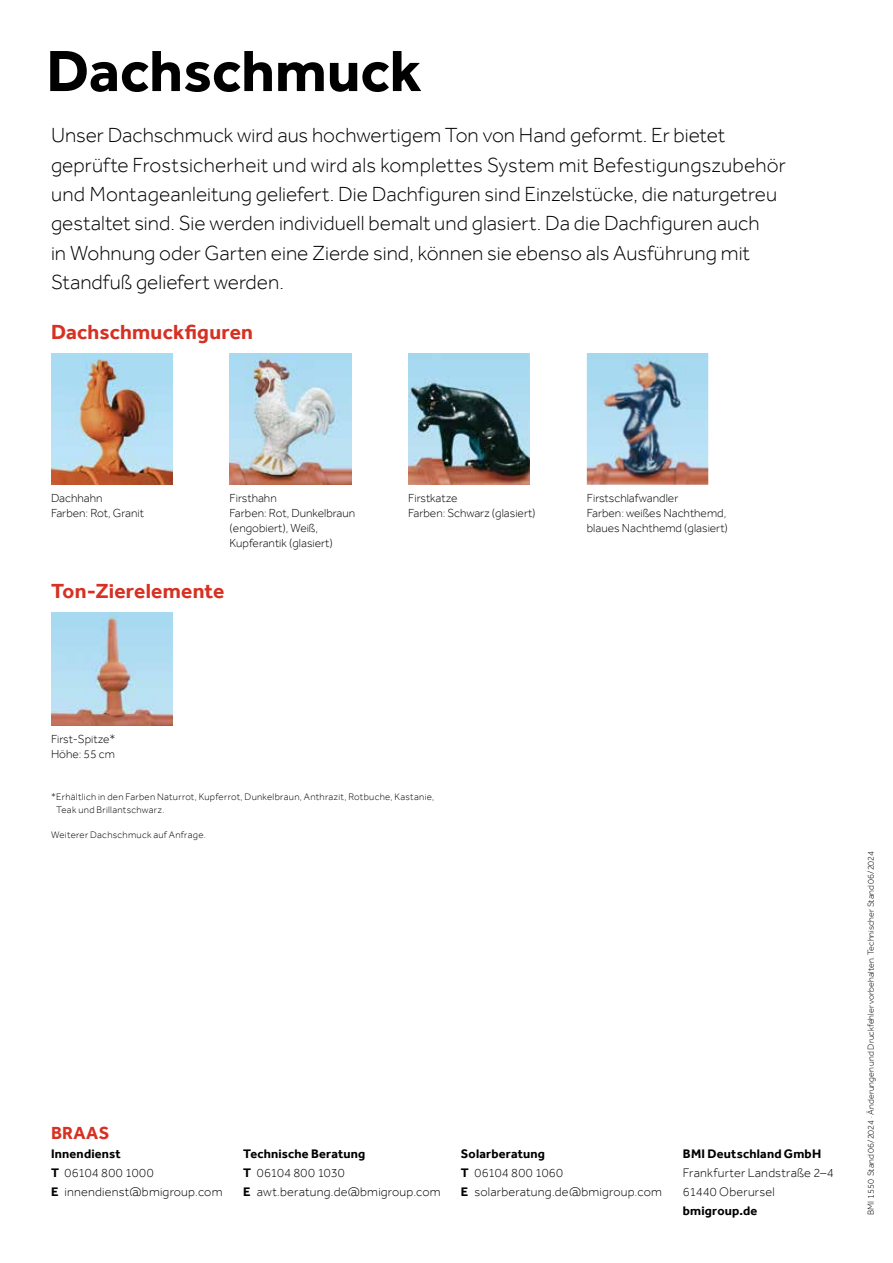
<style>
.page{position:relative;width:893px;height:1263px;background:#fff}
.page>*{position:absolute;margin:0;border:0;box-sizing:border-box;transform-origin:0 0}
.t1{font:700 60px "Effra";color:#000}
.t2{font:300 21px/29.4px "Effra";color:#000}
.t3{font:700 21px "Effra";letter-spacing:.01em;color:#d63123}
.t4{font:700 18px "Effra";letter-spacing:.02em;color:#d63123}
.t5{font:300 12.75px/18.9px "Effra";letter-spacing:.015em;color:#000}
.t6{font:700 12.75px "Effra";letter-spacing:.015em;color:#000}
.t7{font:300 12px/15px "Effra";color:#000}
.t8{font:300 9.75px/12.8px "Effra";letter-spacing:.03em;color:#000}
.t9{font:300 9px "Effra";color:#000}
.s1{font-weight:700}
</style>
<div class="page">
<img style="left:51px;top:353px;width:121px;height:132px">
<img style="left:408px;top:353px;width:122px;height:132px">
<img style="left:230px;top:353px;width:121px;height:132px">
<img style="left:587px;top:353px;width:121px;height:132px">
<img style="left:51px;top:613px;width:121px;height:112px">
<h1 class="t1" style="left:46px;top:35px;width:377px">Dachschmuck</h1>
<p class="t2" style="left:51px;top:120px;width:736px">Unser Dachschmuck wird aus hochwertigem Ton von Hand geformt. Er bietet geprüfte Frostsicherheit und wird als komplettes System mit Befestigungszubehör und Montageanleitung geliefert. Die Dachfiguren sind Einzelstücke, die naturgetreu gestaltet sind. Sie werden individuell bemalt und glasiert. Da die Dachfiguren auch<br>in Wohnung oder Garten eine Zierde sind, können sie ebenso als Ausführung mit Standfuß geliefert werden.</p>
<p class="t3" style="left:51px;top:319px;width:203px">Dachschmuckfiguren</p>
<p class="t7" style="left:51px;top:490px;width:95px">Dachhahn<br>Farben: Rot, Granit</p>
<p class="t7" style="left:408px;top:490px;width:129px">Firstkatze<br>Farben: Schwarz (glasiert)</p>
<p class="t7" style="left:587px;top:490px;width:143px">Firstschlafwandler<br>Farben: weißes Nachthemd, blaues Nachthemd (glasiert)</p>
<p class="t7" style="left:230px;top:490px;width:127px">Firsthahn<br>Farben: Rot, Dunkelbraun (engobiert), Weiß,<br>Kupferantik (glasiert)</p>
<p class="t3" style="left:51px;top:579px;width:175px">Ton-Zierelemente</p>
<p class="t7" style="left:51px;top:731px;width:66px">First-Spitze*<br>Höhe: 55 cm</p>
<p class="t8" style="left:56px;top:790px;width:380px;text-indent:-5px">*Erhältlich in den Farben Naturrot, Kupferrot, Dunkelbraun, Anthrazit, Rotbuche, Kastanie,<br>Teak und Brillantschwarz.</p>
<p class="t8" style="left:51px;top:828px;width:156px">Weiterer Dachschmuck auf Anfrage.</p>
<p class="t4" style="left:51px;top:1123px;width:60px">BRAAS</p>
<p class="t5" style="left:51px;top:1144px;width:173px"><span class="s1">Innendienst<br>T</span> 06104 800 1000<br><span class="s1">E</span> innendienst@bmigroup.com</p>
<p class="t5" style="left:243px;top:1144px;width:199px"><span class="s1">Technische Beratung<br>T</span> 06104 800 1030<br><span class="s1">E</span> awt.beratung.de@bmigroup.com</p>
<p class="t5" style="left:461px;top:1144px;width:203px"><span class="s1">Solarberatung<br>T</span> 06104 800 1060<br><span class="s1">E</span> solarberatung.de@bmigroup.com</p>
<p class="t6" style="left:683px;top:1146px;width:140px">BMI Deutschland GmbH</p>
<p class="t5" style="left:683px;top:1163px;width:152px">Frankfurter Landstraße 2–4<br>61440 Oberursel</p>
<p class="t6" style="left:683px;top:1203px;width:76px">bmigroup.de</p>
<p class="t9" style="left:865px;top:1215px;width:366px;rotate:-90deg">BMI 1550 Stand 06/2024 · Änderungen und Druckfehler vorbehalten. Technischer Stand 06/2024</p>
</div>
